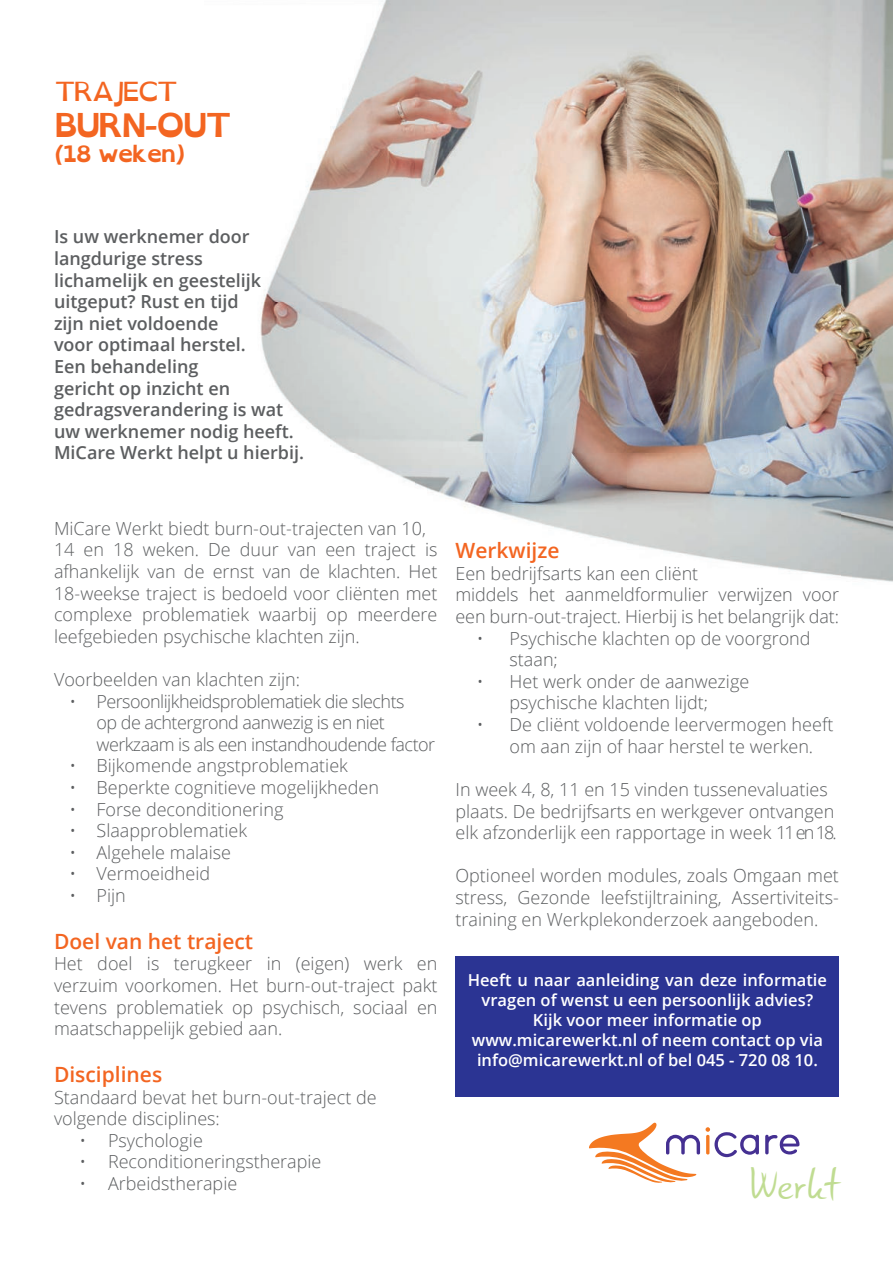
<style>
.page{position:relative;width:893px;height:1263px;background:#fff}
.page>*{position:absolute;margin:0;border:0;box-sizing:border-box;transform-origin:0 0}
.t1{font:45.45px "Gunny Rewritten";color:#c0dc92}
.t2{font:700 33px "Open Dyslexic Alta";letter-spacing:-.09em;color:#f36521;scale:1.09 1}
.t3{font:26.4px "Open Dyslexic Alta";letter-spacing:-.09em;color:#f36521;scale:1.09 1}
.t4{font:700 23.1px "Open Dyslexic Alta";letter-spacing:-.09em;color:#f36521;scale:1.09 1}
.t5{font:600 21px "Open Sans";color:#f36521}
.t6{font:300 18px/21.6px "Open Sans";color:#5c5e60}
.t7{font:600 18px/21.6px "Open Sans";color:#5c5e60}
.t8{font:300 18px "Open Sans";letter-spacing:-.03em;color:#5c5e60}
.t9{font:600 16.5px/19.8px "Open Sans";color:#fff;text-align:center}
</style>
<div class="page">
<img style="left:260px;top:0;width:633px;height:582px">
<div style="left:455px;top:957px;width:384px;height:140px;background:#2b3493"></div>
<svg style="left:765px;top:1134px;width:34px;height:20px"></svg>
<svg style="left:589px;top:1123px;width:170px;height:60px"></svg>
<h3 class="t3" style="left:54px;top:81px;width:116px">TRAJECT</h3>
<h2 class="t2" style="left:54px;top:112px;width:165px">BURN-OUT</h2>
<p class="t4" style="left:54px;top:144px;width:122px">(18 weken)</p>
<p class="t7" style="left:54px;top:228px;width:252px">Is uw werknemer door langdurige stress<br>lichamelijk en geestelijk uitgeput? Rust en tijd<br>zijn niet voldoende<br>voor optimaal herstel.<br>Een behandeling<br>gericht op inzicht en gedragsverandering is wat uw werknemer nodig heeft.<br>MiCare Werkt helpt u hierbij.</p>
<p class="t6" style="left:54px;top:519px;width:385px">MiCare Werkt biedt burn-out-trajecten van 10, 14 en 18 weken. De duur van een traject is afhankelijk van de ernst van de klachten. Het 18-weekse traject is bedoeld voor cliënten met complexe problematiek waarbij op meerdere leefgebieden psychische klachten zijn.</p>
<p class="t6" style="left:54px;top:670px;width:248px">Voorbeelden van klachten zijn:</p>
<p class="t8" style="left:70px;top:694px;width:337px">ï Persoonlijkheidsproblematiek die slechts</p>
<p class="t8" style="left:97px;top:715px;width:290px">op de achtergrond aanwezig is en niet</p>
<p class="t8" style="left:97px;top:737px;width:340px">werkzaam is als een instandhoudende factor</p>
<p class="t6" style="left:70px;top:757px;width:280px">ï Bijkomende angstproblematiek</p>
<p class="t6" style="left:70px;top:778px;width:311px">ï Beperkte cognitieve mogelijkheden</p>
<p class="t6" style="left:70px;top:800px;width:215px">ï Forse deconditionering</p>
<p class="t6" style="left:70px;top:822px;width:179px">ï Slaapproblematiek</p>
<p class="t6" style="left:70px;top:843px;width:163px">ï Algehele malaise</p>
<p class="t6" style="left:70px;top:865px;width:142px">ï Vermoeidheid</p>
<p class="t6" style="left:70px;top:886px;width:58px">ï Pijn</p>
<p class="t5" style="left:54px;top:933px;width:201px">Doel van het traject</p>
<p class="t6" style="left:54px;top:955px;width:385px;text-align:justify">Het doel is terugkeer in (eigen) werk en verzuim voorkomen. Het burn-out-traject pakt tevens problematiek op psychisch, sociaal en maatschappelijk gebied aan.</p>
<p class="t5" style="left:54px;top:1066px;width:110px">Disciplines</p>
<p class="t6" style="left:54px;top:1088px;width:324px">Standaard bevat het burn-out-traject de</p>
<p class="t6" style="left:54px;top:1110px;width:167px">volgende disciplines:</p>
<p class="t6" style="left:80px;top:1131px;width:125px">ï Psychologie</p>
<p class="t6" style="left:80px;top:1153px;width:243px">ï Reconditioneringstherapie</p>
<p class="t6" style="left:80px;top:1174px;width:159px">ï Arbeidstherapie</p>
<p class="t5" style="left:455px;top:542px;width:106px">Werkwijze</p>
<p class="t6" style="left:455px;top:564px;width:244px">Een bedrijfsarts kan een cliënt</p>
<p class="t6" style="left:455px;top:586px;width:385px">middels het aanmeldformulier verwijzen voor</p>
<p class="t6" style="left:455px;top:607px;width:385px">een burn-out-traject. Hierbij is het belangrijk dat:</p>
<p class="t6" style="left:477px;top:629px;width:8px">ï</p>
<p class="t6" style="left:509px;top:629px;width:303px">Psychische klachten op de voorgrond staan;</p>
<p class="t6" style="left:477px;top:672px;width:8px">ï</p>
<p class="t6" style="left:509px;top:672px;width:241px">Het werk onder de aanwezige psychische klachten lijdt;</p>
<p class="t6" style="left:477px;top:715px;width:8px">ï</p>
<p class="t6" style="left:509px;top:715px;width:325px">De cliënt voldoende leervermogen heeft om aan zijn of haar herstel te werken.</p>
<p class="t6" style="left:455px;top:780px;width:383px">In week 4, 8, 11 en 15 vinden tussenevaluaties plaats. De bedrijfsarts en werkgever ontvangen elk afzonderlijk een rapportage in week 11 en 18.</p>
<p class="t6" style="left:455px;top:867px;width:385px;text-align:justify">Optioneel worden modules, zoals Omgaan met stress, Gezonde leefstijltraining, Assertiviteits&shy;training en Werkplekonderzoek aangeboden.</p>
<p class="t9" style="left:468px;top:972px;width:361px">Heeft u naar aanleiding van deze informatie vragen of wenst u een persoonlijk advies?<br>Kijk voor meer informatie op www.micarewerkt.nl of neem contact op via info@micarewerkt.nl of bel 045 - 720 08 10.</p>
<h1 class="t1" style="left:749px;top:1157px;width:91px">Werkt</h1>
</div>
